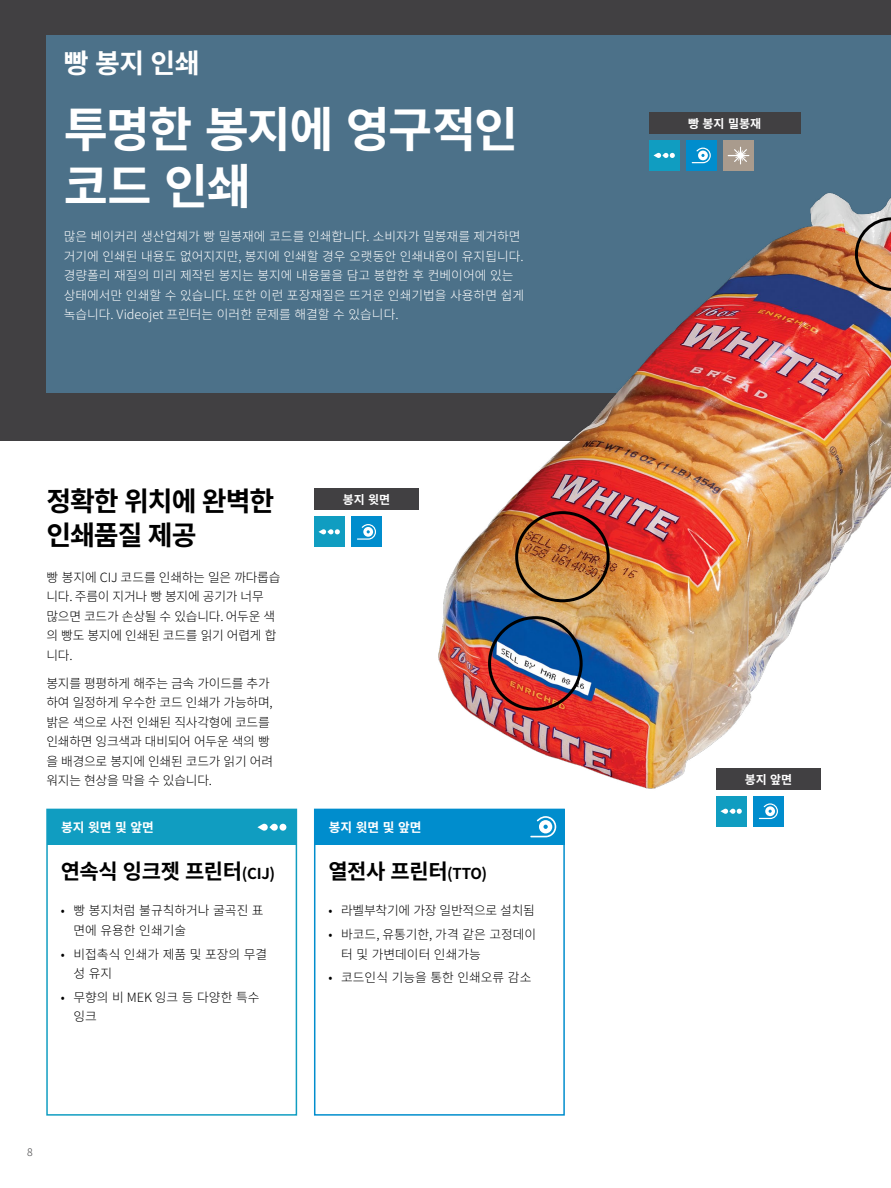
<style>
.page{position:relative;width:891px;height:1188px;background:#fff}
.page>*{position:absolute;margin:0;border:0;box-sizing:border-box;transform-origin:0 0}
.t1{font:700 48px/57px "Noto Sans CJ Kkr";letter-spacing:-.04em;color:#fff}
.t2{font:700 27px/34.5px "Noto Sans CJ Kkr";letter-spacing:-.04em;color:#000}
.t3{font:700 27px "Noto Sans CJ Kkr";color:#fff}
.t4{font:700 21px "Noto Sans CJ Kkr";letter-spacing:-.02em;color:#000}
.t5{font:300 12.75px/19.5px "Noto Sans CJ Kkr";letter-spacing:-.02em;color:#000}
.t6{font:300 12.75px/19.5px "Noto Sans CJ Kkr";color:#fff}
.t7{font:300 12.75px/19.5px "Noto Sans CJ Kkr";color:#000}
.t8{font:700 12.75px "Noto Sans CJ Kkr";color:#fff}
.t9{font:700 12px "Noto Sans CJ Kkr";color:#fff}
.t10{font:300 10.5px "Noto Sans CJ Kkr";color:#414042}
.s1{font-size:15px}
</style>
<div class="page">
<div style="left:0;top:0;width:891px;height:441px;background:#414042"></div>
<div style="left:46px;top:36px;width:845px;height:357px;background:#4c7189"></div>
<img style="left:382px;top:193px;width:509px;height:620px">
<div style="left:488px;top:616px;width:95px;height:95px;border:3px solid #000;border-radius:50%"></div>
<div style="left:515px;top:511px;width:95px;height:91px;border:3px solid #000;border-radius:50%"></div>
<svg style="left:855px;top:217px;width:36px;height:74px"></svg>
<div style="left:649px;top:113px;width:151px;height:21px;background:#414042"></div>
<div style="left:649px;top:140px;width:30px;height:31px;background:#109dc1"></div>
<svg style="left:654px;top:153px;width:21px;height:5px"></svg>
<div style="left:686px;top:140px;width:30px;height:31px;background:#008dcd"></div>
<svg style="left:692px;top:148px;width:19px;height:15px"></svg>
<div style="left:723px;top:140px;width:30px;height:31px;background:#a99b8d"></div>
<svg style="left:728px;top:147px;width:21px;height:17px"></svg>
<div style="left:314px;top:489px;width:105px;height:21px;background:#414042"></div>
<div style="left:314px;top:517px;width:30px;height:30px;background:#109dc1"></div>
<svg style="left:319px;top:529px;width:21px;height:5px"></svg>
<div style="left:351px;top:517px;width:31px;height:30px;background:#008dcd"></div>
<svg style="left:357px;top:524px;width:19px;height:16px"></svg>
<div style="left:716px;top:768px;width:105px;height:21px;background:#414042"></div>
<div style="left:716px;top:796px;width:30px;height:30px;background:#109dc1"></div>
<svg style="left:720px;top:809px;width:22px;height:5px"></svg>
<div style="left:753px;top:796px;width:31px;height:30px;background:#008dcd"></div>
<svg style="left:759px;top:803px;width:19px;height:16px"></svg>
<div style="left:314px;top:809px;width:251px;height:307px;border:2px solid #008dcd"></div>
<div style="left:46px;top:809px;width:251px;height:307px;border:2px solid #109dc1"></div>
<div style="left:315px;top:809px;width:250px;height:36px;background:#008dcd"></div>
<div style="left:47px;top:809px;width:250px;height:36px;background:#109dc1"></div>
<svg style="left:530px;top:816px;width:26px;height:21px"></svg>
<div style="left:280px;top:824px;width:6px;height:7px;background:#fff;border-radius:50%"></div>
<svg style="left:257px;top:824px;width:21px;height:7px"></svg>
<h2 class="t3" style="left:64px;top:48px;width:138px">빵 봉지 인쇄</h2>
<h1 class="t1" style="left:64px;top:102px;width:456px">투명한 봉지에 영구적인 코드 인쇄</h1>
<p class="t6" style="left:64px;top:227px;width:462px">많은 베이커리 생산업체가 빵 밀봉재에 코드를 인쇄합니다. 소비자가 밀봉재를 제거하면 거기에 인쇄된 내용도 없어지지만, 봉지에 인쇄할 경우 오랫동안 인쇄내용이 유지됩니다. 경량폴리 재질의 미리 제작된 봉지는 봉지에 내용물을 담고 봉합한 후 컨베이어에 있는 상태에서만 인쇄할 수 있습니다. 또한 이런 포장재질은 뜨거운 인쇄기법을 사용하면 쉽게 녹습니다. Videojet 프린터는 이러한 문제를 해결할 수 있습니다.</p>
<h2 class="t2" style="left:46px;top:484px;width:229px">정확한 위치에 완벽한 인쇄품질 제공</h2>
<p class="t5" style="left:46px;top:568px;width:236px">빵 봉지에 CIJ 코드를 인쇄하는 일은 까다롭습 니다. 주름이 지거나 빵 봉지에 공기가 너무 많으면 코드가 손상될 수 있습니다. 어두운 색 의 빵도 봉지에 인쇄된 코드를 읽기 어렵게 합 니다.</p>
<p class="t5" style="left:46px;top:674px;width:228px">봉지를 평평하게 해주는 금속 가이드를 추가 하여 일정하게 우수한 코드 인쇄가 가능하며, 밝은 색으로 사전 인쇄된 직사각형에 코드를 인쇄하면 잉크색과 대비되어 어두운 색의 빵 을 배경으로 봉지에 인쇄된 코드가 읽기 어려 워지는 현상을 막을 수 있습니다.</p>
<p class="t9" style="left:343px;top:493px;width:49px">봉지 윗면</p>
<p class="t8" style="left:61px;top:820px;width:94px">봉지 윗면 및 앞면</p>
<p class="t8" style="left:329px;top:820px;width:94px">봉지 윗면 및 앞면</p>
<h3 class="t4" style="left:61px;top:859px;width:216px">연속식 잉크젯 프린터<span class="s1">(CIJ)</span></h3>
<p class="t7" style="left:73px;top:901px;width:192px;text-indent:-13px">• 빵 봉지처럼 불규칙하거나 굴곡진 표 면에 유용한 인쇄기술</p>
<p class="t7" style="left:73px;top:944px;width:195px;text-indent:-13px">• 비접촉식 인쇄가 제품 및 포장의 무결 성 유지</p>
<p class="t7" style="left:73px;top:988px;width:187px;text-indent:-13px">• 무향의 비 MEK 잉크 등 다양한 특수 잉크</p>
<h3 class="t4" style="left:328px;top:859px;width:160px">열전사 프린터<span class="s1">(TTO)</span></h3>
<p class="t5" style="left:328px;top:901px;width:208px">• 라벨부착기에 가장 일반적으로 설치됨</p>
<p class="t7" style="left:341px;top:925px;width:197px;text-indent:-13px">• 바코드, 유통기한, 가격 같은 고정데이 터 및 가변데이터 인쇄가능</p>
<p class="t7" style="left:328px;top:968px;width:204px">• 코드인식 기능을 통한 인쇄오류 감소</p>
<p class="t10" style="left:27px;top:1147px;width:7px">8</p>
<p class="t9" style="left:688px;top:117px;width:74px">빵 봉지 밀봉재</p>
<p class="t9" style="left:745px;top:772px;width:49px">봉지 앞면</p>
</div>
